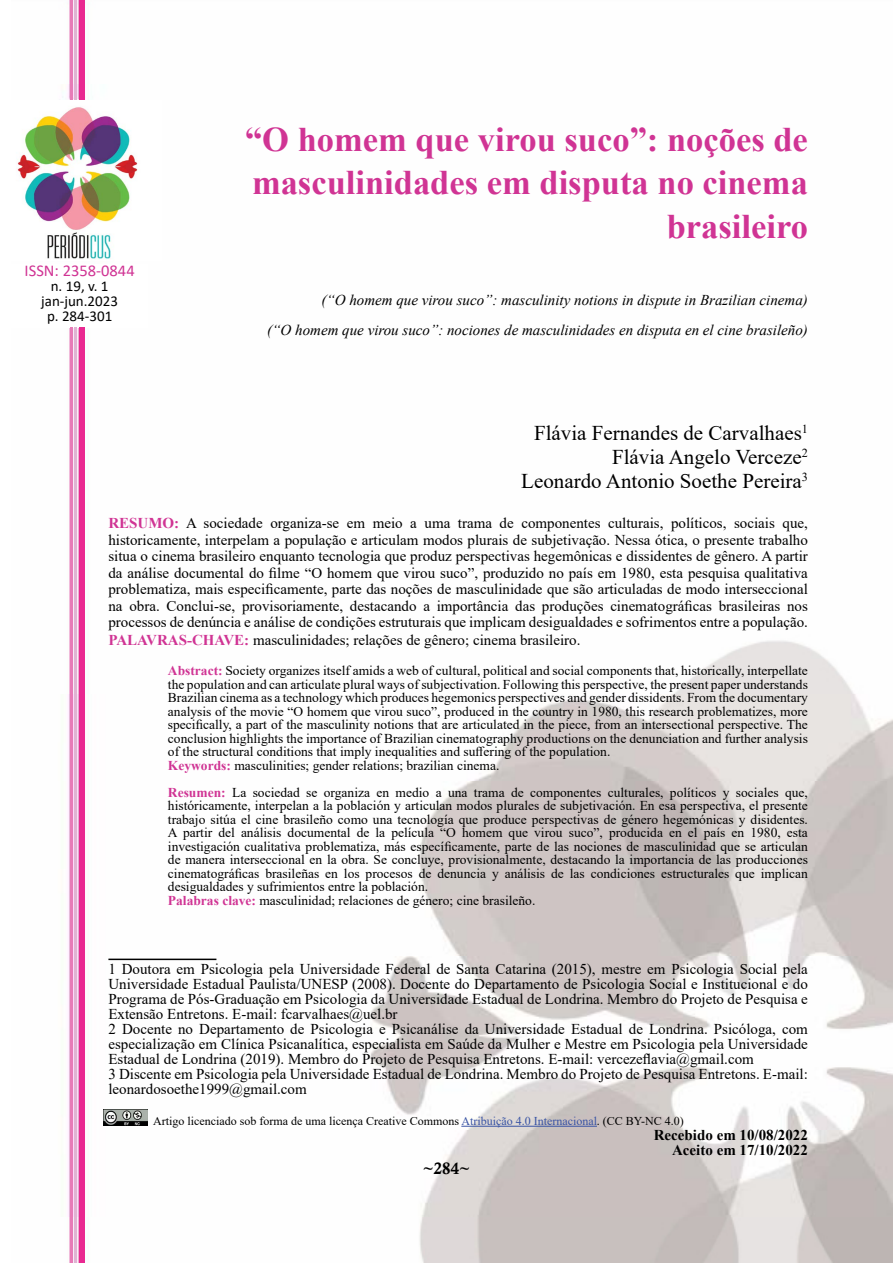
<style>
.page{position:relative;width:893px;height:1263px;background:#fff}
.page>*{position:absolute;margin:0;border:0;box-sizing:border-box;transform-origin:0 0}
.t1{font:700 34.5px/43.5px "Times New Roman";color:#d03494;text-align:right}
.t2{font:21px/24px "Times New Roman";color:#000;text-align:right}
.t3{font:16.5px "Calibri";color:#d03494}
.t4{font:16.5px "Calis MT Bol";color:#000}
.t5{font:15px/15px "Times New Roman";color:#000;text-align:justify}
.t6{font:italic 15px/30px "Times New Roman";color:#000;text-align:right}
.t7{font:700 15px/15px "Times New Roman";color:#000;text-align:right}
.t8{font:15px/15px "Calibri";color:#000;text-align:center}
.t9{font:13.5px/13.5px "Times New Roman";color:#000}
.t10{font:12px "Times New Roman";color:#000}
.s1{font-weight:700;color:#d03494}
.s2{color:#3853a4}
</style>
<div class="page">
<img style="left:67px;top:0;width:826px;height:1263px">
<div style="left:11px;top:264px;width:137px;height:64px;background:#fff"></div>
<hr style="left:461px;top:1126px;width:136px;height:1px;background:#3853a4">
<img style="left:103px;top:1110px;width:45px;height:16px">
<hr style="left:70px;top:0;width:3px;height:99px;background:#e77bb7">
<hr style="left:74px;top:0;width:3px;height:99px;background:#e0b3d2">
<div style="left:79px;top:0;width:6px;height:99px;background:#e92891"></div>
<hr style="left:70px;top:328px;width:3px;height:935px;background:#e77bb7">
<hr style="left:74px;top:328px;width:3px;height:935px;background:#e0b3d2">
<div style="left:79px;top:328px;width:6px;height:935px;background:#e92891"></div>
<img style="left:17px;top:101px;width:145px;height:160px">
<hr style="left:108px;top:958px;width:108px;height:2px;background:#000">
<p class="t3" style="left:25px;top:259px;width:112px">ISSN: 2358-0844</p>
<p class="t8" style="left:41px;top:279px;width:78px">n. 19, v. 1 jan-jun.2023 p. 284-301</p>
<h1 class="t1" style="left:245px;top:117px;width:564px">“O homem que virou suco”: noções de masculinidades em disputa no cinema brasileiro</h1>
<p class="t6" style="left:267px;top:285px;width:542px">(“O homem que virou suco”: masculinity notions in dispute in Brazilian cinema)<br>(“O homem que virou suco”: nociones de masculinidades en disputa en el cine brasileño)</p>
<h2 class="t2" style="left:521px;top:420px;width:288px">Flávia Fernandes de Carvalhaes<sup>1<br></sup>Flávia Angelo Verceze<sup>2<br></sup>Leonardo Antonio Soethe Pereira<sup>3</sup></h2>
<p class="t5" style="left:108px;top:515px;width:701px;line-height:16.5px"><span class="s1">RESUMO:</span> A sociedade organiza-se em meio a uma trama de componentes culturais, políticos, sociais que, historicamente, interpelam a população e articulam modos plurais de subjetivação. Nessa ótica, o presente trabalho situa o cinema brasileiro enquanto tecnologia que produz perspectivas hegemônicas e dissidentes de gênero. A partir da análise documental do filme “O homem que virou suco”, produzido no país em 1980, esta pesquisa qualitativa problematiza, mais especificamente, parte das noções de masculinidade que são articuladas de modo interseccional na obra. Conclui-se, provisoriamente, destacando a importância das produções cinematográficas brasileiras nos processos de denúncia e análise de condições estruturais que implicam desigualdades e sofrimentos entre a população.</p>
<p class="t5" style="left:108px;top:632px;width:474px"><span class="s1">PALAVRAS-CHAVE:</span> masculinidades; relações de gênero; cinema brasileiro.</p>
<p class="t9" style="left:168px;top:664px;width:641px"><span class="s1">Abstract:</span> Society organizes itself amids a web of cultural, political and social components that, historically, interpellate the population and can articulate plural ways of subjectivation. Following this perspective, the present paper understands Brazilian cinema as a technology which produces hegemonics perspectives and gender dissidents. From the documentary analysis of the movie “O homem que virou suco”, produced in the country in 1980, this research problematizes, more specifically, a part of the masculinity notions that are articulated in the piece, from an intersectional perspective. The conclusion highlights the importance of Brazilian cinematography productions on the denunciation and further analysis of the structural conditions that imply inequalities and suffering of the population.<br><span class="s1">Keywords:</span> masculinities; gender relations; brazilian cinema.</p>
<p class="t9" style="left:168px;top:785px;width:641px"><span class="s1">Resumen:</span> La sociedad se organiza en medio a una trama de componentes culturales, políticos y sociales que, históricamente, interpelan a la población y articulan modos plurales de subjetivación. En esa perspectiva, el presente trabajo sitúa el cine brasileño como una tecnología que produce perspectivas de género hegemónicas y disidentes.<br>A partir del análisis documental de la película “O homem que virou suco”, producida en el país en 1980, esta investigación cualitativa problematiza, más específicamente, parte de las nociones de masculinidad que se articulan de manera interseccional en la obra. Se concluye, provisionalmente, destacando la importancia de las producciones cinematográficas brasileñas en los procesos de denuncia y análisis de las condiciones estructurales que implican desigualdades y sufrimientos entre la población.<br><span class="s1">Palabras clave:</span> masculinidad; relaciones de género; cine brasileño.</p>
<p class="t5" style="left:108px;top:961px;width:701px;text-align:left">1 Doutora em Psicologia pela Universidade Federal de Santa Catarina (2015), mestre em Psicologia Social pela Universidade Estadual Paulista/UNESP (2008). Docente do Departamento de Psicologia Social e Institucional e do Programa de Pós-Graduação em Psicologia da Universidade Estadual de Londrina. Membro do Projeto de Pesquisa e Extensão Entretons. E-mail: fcarvalhaes@uel.br<br>2 Docente no Departamento de Psicologia e Psicanálise da Universidade Estadual de Londrina. Psicóloga, com especialização em Clínica Psicanalítica, especialista em Saúde da Mulher e Mestre em Psicologia pela Universidade Estadual de Londrina (2019). Membro do Projeto de Pesquisa Entretons. E-mail: vercezeflavia@gmail.com<br>3 Discente em Psicologia pela Universidade Estadual de Londrina. Membro do Projeto de Pesquisa Entretons. E-mail: leonardosoethe1999@gmail.com</p>
<p class="t10" style="left:153px;top:1112px;width:532px">Artigo licenciado sob forma de uma licença Creative Commons <span class="s2">Atribuição 4.0 Internacional</span>. (CC BY-NC 4.0)</p>
<p class="t7" style="left:654px;top:1127px;width:156px">Recebido em 10/08/2022<br>Aceito em 17/10/2022</p>
<p class="t4" style="left:423px;top:1159px;width:49px">~284~</p>
</div>
